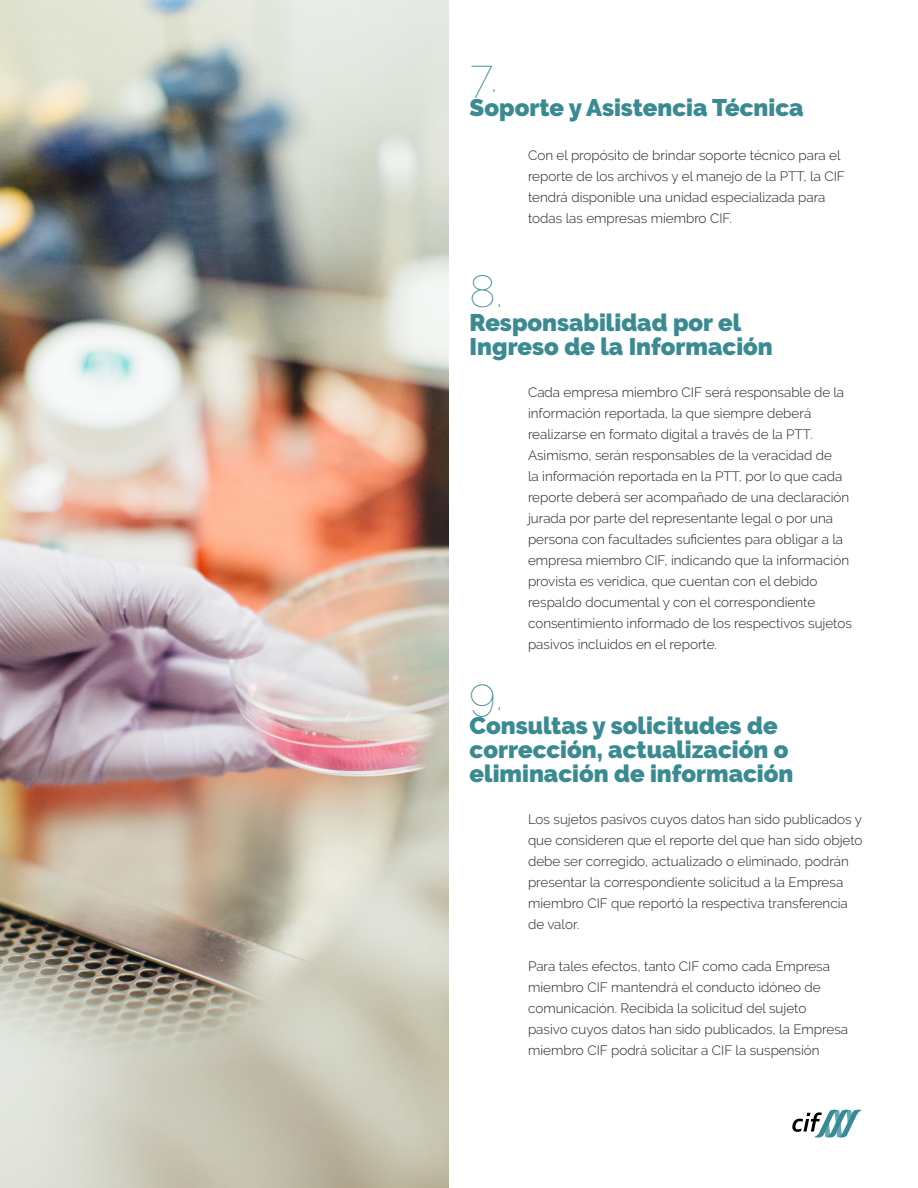
<style>
.page{position:relative;width:918px;height:1188px;background:#fff}
.page>*{position:absolute;margin:0;border:0;box-sizing:border-box;transform-origin:0 0}
.t1{font:100 45px "Raleway";color:#3a8a92}
.t2{font:900 24px/24px "Raleway";color:#3a8a92}
.texto{font:300 13.5px/21px "Raleway";color:#231f20}
</style>
<div class="page">
<svg style="left:792px;top:1110px;width:70px;height:28px"></svg>
<img style="left:0;top:0;width:448px;height:1188px">
<p class="t1" style="left:470px;top:49px;width:29px">7.</p>
<p class="t2" style="left:470px;top:95px;width:335px">Soporte y Asistencia Técnica</p>
<p class="texto" style="left:528px;top:144px;width:318px">Con el propósito de brindar soporte técnico para el reporte de los archivos y el manejo de la PTT, la CIF tendrá disponible una unidad especializada para todas las empresas miembro CIF.</p>
<p class="t1" style="left:470px;top:265px;width:35px">8.</p>
<p class="t2" style="left:470px;top:311px;width:273px">Responsabilidad por el</p>
<p class="t2" style="left:470px;top:335px;width:305px">Ingreso de la Información</p>
<p class="texto" style="left:528px;top:382px;width:325px">Cada empresa miembro CIF será responsable de la información reportada, la que siempre deberá realizarse en formato digital a través de la PTT.<br>Asimismo, serán responsables de la veracidad de<br>la información reportada en la PTT, por lo que cada reporte deberá ser acompañado de una declaración jurada por parte del representante legal o por una persona con facultades suficientes para obligar a la empresa miembro CIF, indicando que la información provista es verídica, que cuentan con el debido respaldo documental y con el correspondiente consentimiento informado de los respectivos sujetos pasivos incluidos en el reporte.</p>
<p class="t1" style="left:470px;top:668px;width:35px">9.</p>
<p class="t2" style="left:470px;top:714px;width:325px">Consultas y solicitudes de corrección, actualización o eliminación de información</p>
<p class="texto" style="left:528px;top:809px;width:336px">Los sujetos pasivos cuyos datos han sido publicados y que consideren que el reporte del que han sido objeto debe ser corregido, actualizado o eliminado, podrán presentar la correspondiente solicitud a la Empresa miembro CIF que reportó la respectiva transferencia de valor.</p>
<p class="texto" style="left:528px;top:956px;width:322px">Para tales efectos, tanto CIF como cada Empresa miembro CIF mantendrá el conducto idóneo de comunicación. Recibida la solicitud del sujeto pasivo cuyos datos han sido publicados, la Empresa miembro CIF podrá solicitar a CIF la suspensión</p>
</div>
